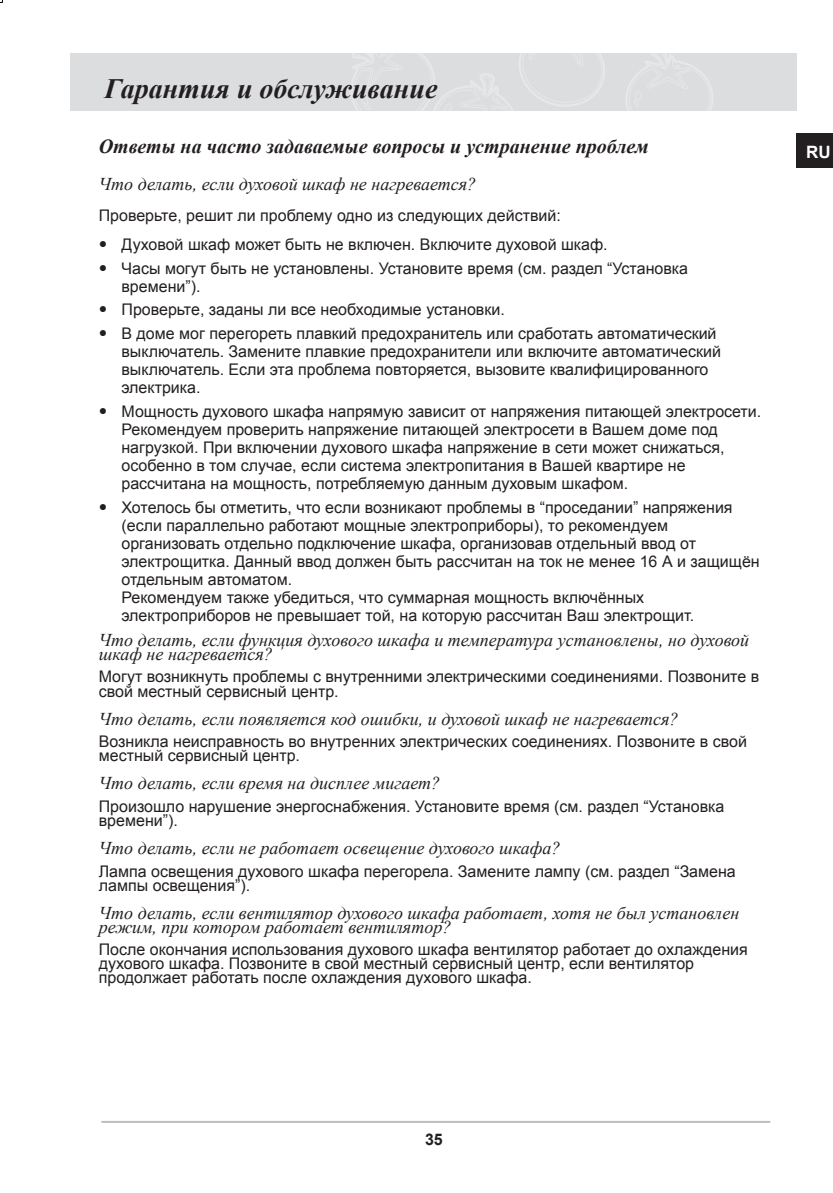
<style>
.page{position:relative;width:833px;height:1193px;background:#fff}
.page>*{position:absolute;margin:0;border:0;box-sizing:border-box;transform-origin:0 0}
.t1{font:italic 700 28px "Times New Roman";color:#231f20}
.t2{font:italic 700 20px "Times New Roman";color:#231f20}
.t3{font:italic 18px/14px "Times New Roman";color:#231f20}
.t4{font:700 17px "Arial";color:#fff}
.t5{font:16px/18px "Arial";color:#231f20}
.t6{font:700 16px "Arial";color:#231f20}
.s1{font-size:14px}
</style>
<div class="page">
<div style="left:70px;top:53px;width:726px;height:57px;background:#dcdddf"></div>
<hr style="left:101px;top:1120px;width:669px;height:2px;background:#bcbdc0">
<div style="left:796px;top:133px;width:37px;height:35px;background:#231f20"></div>
<h1 class="t1" style="left:104px;top:69px;width:334px">Гарантия и обслуживание</h1>
<p class="t2" style="left:99px;top:132px;width:551px">Ответы на часто задаваемые вопросы и устранение проблем</p>
<p class="t3" style="left:99px;top:177px;width:379px">Что делать, если духовой шкаф не нагревается?</p>
<p class="t5" style="left:99px;top:206px;width:464px">Проверьте, решит ли проблему одно из следующих действий:</p>
<p class="t5" style="left:99px;top:235px;width:510px"><span class="s1">●</span> Духовой шкаф может быть не включен. Включите духовой шкаф.</p>
<p class="t5" style="left:121px;top:259px;width:568px;text-indent:-23px"><span class="s1">●</span> Часы могут быть не установлены. Установите время (см. раздел “Установка времени”).</p>
<p class="t5" style="left:99px;top:301px;width:407px"><span class="s1">●</span> Проверьте, заданы ли все необходимые установки.</p>
<p class="t5" style="left:121px;top:324px;width:601px;text-indent:-23px"><span class="s1">●</span> В доме мог перегореть плавкий предохранитель или сработать автоматический выключатель. Замените плавкие предохранители или включите автоматический выключатель. Если эта проблема повторяется, вызовите квалифицированного электрика.</p>
<p class="t5" style="left:121px;top:402px;width:641px;text-indent:-23px"><span class="s1">●</span> Мощность духового шкафа напрямую зависит от напряжения питающей электросети.<br>Рекомендуем проверить напряжение питающей электросети в Вашем доме под нагрузкой. При включении духового шкафа напряжение в сети может снижаться, особенно в том случае, если система электропитания в Вашей квартире не рассчитана на мощность, потребляемую данным духовым шкафом.</p>
<p class="t5" style="left:121px;top:498px;width:640px;text-indent:-23px"><span class="s1">●</span> Хотелось бы отметить, что если возникают проблемы в “проседании” напряжения (если параллельно работают мощные электроприборы), то рекомендуем организовать отдельно подключение шкафа, организовав отдельный ввод от электрощитка. Данный ввод должен быть рассчитан на ток не менее 16 А и защищён отдельным автоматом.<br>Рекомендуем также убедиться, что суммарная мощность включённых электроприборов не превышает той, на которую рассчитан Ваш электрощит.</p>
<p class="t3" style="left:99px;top:632px;width:652px">Что делать, если функция духового шкафа и температура установлены, но духовой шкаф не нагревается?</p>
<p class="t5" style="left:99px;top:669px;width:662px;line-height:14px">Могут возникнуть проблемы с внутренними электрическими соединениями. Позвоните в свой местный сервисный центр.</p>
<p class="t3" style="left:99px;top:711px;width:581px">Что делать, если появляется код ошибки, и духовой шкаф не нагревается?</p>
<p class="t5" style="left:99px;top:734px;width:650px;line-height:14px">Возникла неисправность во внутренних электрических соединениях. Позвоните в свой местный сервисный центр.</p>
<p class="t3" style="left:99px;top:775px;width:343px">Что делать, если время на дисплее мигает?</p>
<p class="t5" style="left:99px;top:799px;width:627px;line-height:14px">Произошло нарушение энергоснабжения. Установите время (см. раздел “Установка времени”).</p>
<p class="t3" style="left:99px;top:840px;width:463px">Что делать, если не работает освещение духового шкафа?</p>
<p class="t5" style="left:99px;top:864px;width:639px;line-height:14px">Лампа освещения духового шкафа перегорела. Замените лампу (см. раздел “Замена лампы освещения”).</p>
<p class="t3" style="left:99px;top:905px;width:642px">Что делать, если вентилятор духового шкафа работает, хотя не был установлен режим, при котором работает вентилятор?</p>
<p class="t5" style="left:99px;top:942px;width:651px;line-height:14px">После окончания использования духового шкафа вентилятор работает до охлаждения духового шкафа. Позвоните в свой местный сервисный центр, если вентилятор продолжает работать после охлаждения духового шкафа.</p>
<p class="t4" style="left:806px;top:140px;width:26px">RU</p>
<p class="t6" style="left:425px;top:1128px;width:19px">35</p>
</div>
